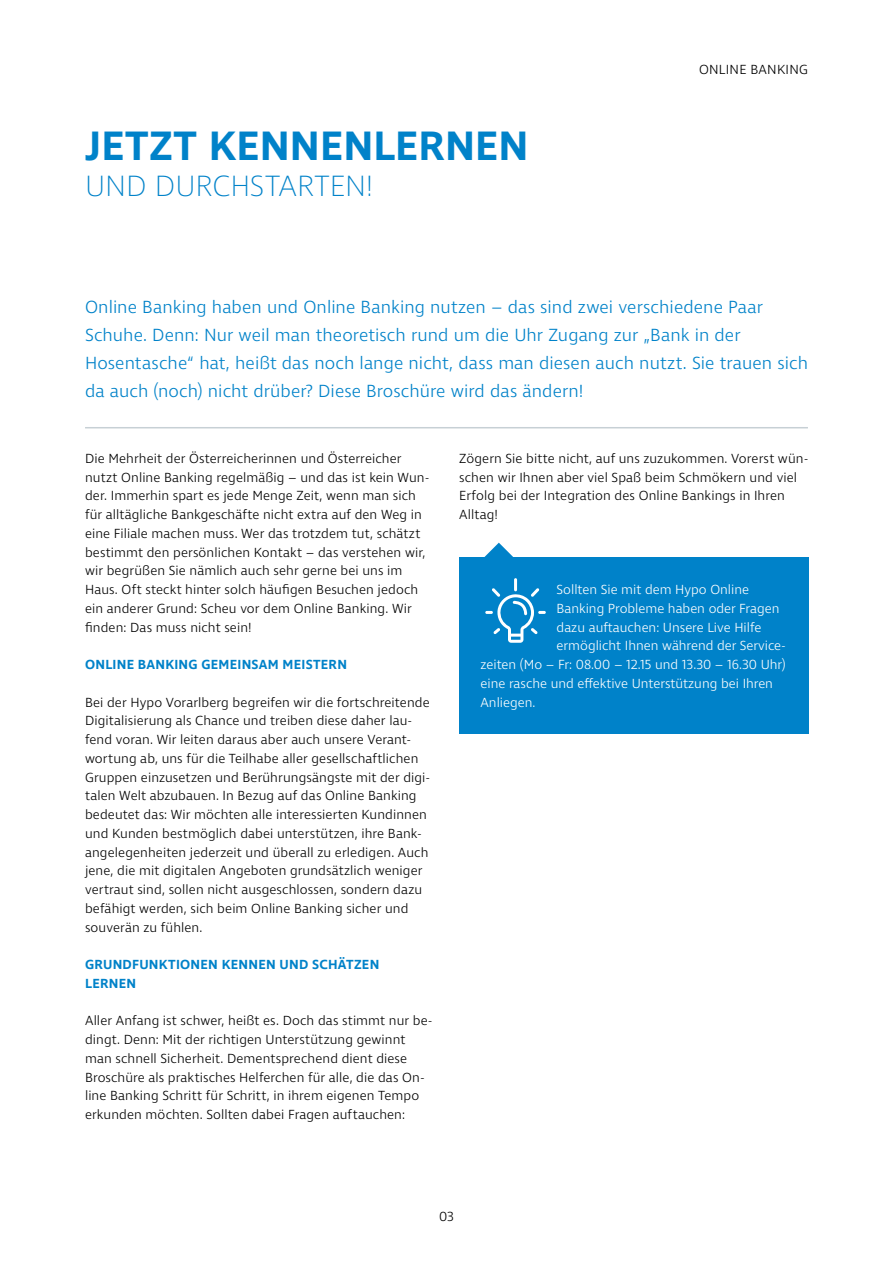
<style>
.page{position:relative;width:893px;height:1263px;background:#fff}
.page>*{position:absolute;margin:0;border:0;box-sizing:border-box;transform-origin:0 0}
.t1{font:600 42px "Ingra";letter-spacing:.005em;color:#0082c9}
.t2{font:200 30px "Ingra";letter-spacing:-.005em;color:#0082c9}
.t3{font:300 18px/28px "Ingra";letter-spacing:.005em;color:#0082c9}
.t4{font:300 13.5px/18.8px "Ingra";letter-spacing:.01em;color:#000}
.t5{font:300 13.5px "Ingra";color:#fff}
.t6{font:600 13.5px/18.8px "Ingra";letter-spacing:.02em;color:#0082c9}
</style>
<div class="page">
<hr style="left:85px;top:427px;width:723px;height:1px;background:#c7d0d5">
<div style="left:459px;top:557px;width:349px;height:176px;background:#0082c9"></div>
<svg style="left:484px;top:543px;width:62px;height:100px"></svg>
<h1 class="t1" style="left:85px;top:119px;width:445px">JETZT KENNENLERNEN</h1>
<h2 class="t2" style="left:85px;top:167px;width:290px">UND DURCHSTARTEN!</h2>
<p class="t4" style="left:699px;top:61px;width:110px">ONLINE BANKING</p>
<p class="t3" style="left:85px;top:294px;width:724px">Online Banking haben und Online Banking nutzen – das sind zwei verschiedene Paar Schuhe. Denn: Nur weil man theoretisch rund um die Uhr Zugang zur „Bank in der Hosentasche“ hat, heißt das noch lange nicht, dass man diesen auch nutzt. Sie trauen sich da auch (noch) nicht drüber? Diese Broschüre wird das ändern!</p>
<p class="t4" style="left:85px;top:450px;width:346px">Die Mehrheit der Österreicherinnen und Österreicher nutzt Online Banking regelmäßig – und das ist kein Wun&shy;der. Immerhin spart es jede Menge Zeit, wenn man sich für alltägliche Bankgeschäfte nicht extra auf den Weg in eine Filiale machen muss. Wer das trotzdem tut, schätzt bestimmt den persönlichen Kontakt – das verstehen wir, wir begrüßen Sie nämlich auch sehr gerne bei uns im Haus. Oft steckt hinter solch häufigen Besuchen jedoch ein anderer Grund: Scheu vor dem Online Banking. Wir finden: Das muss nicht sein!</p>
<p class="t6" style="left:85px;top:656px;width:263px">ONLINE BANKING GEMEINSAM MEISTERN</p>
<p class="t4" style="left:85px;top:693px;width:347px">Bei der Hypo Vorarlberg begreifen wir die fortschreitende Digitalisierung als Chance und treiben diese daher lau&shy;fend voran. Wir leiten daraus aber auch unsere Verant&shy;wortung ab, uns für die Teilhabe aller gesellschaftlichen Gruppen einzusetzen und Berührungsängste mit der digi&shy;talen Welt abzubauen. In Bezug auf das Online Banking bedeutet das: Wir möchten alle interessierten Kundinnen und Kunden bestmöglich dabei unterstützen, ihre Bank&shy;angelegenheiten jederzeit und überall zu erledigen. Auch jene, die mit digitalen Angeboten grundsätzlich weniger vertraut sind, sollen nicht ausgeschlossen, sondern dazu befähigt werden, sich beim Online Banking sicher und souverän zu fühlen.</p>
<p class="t6" style="left:85px;top:956px;width:296px">GRUNDFUNKTIONEN KENNEN UND SCHÄTZEN<br>LERNEN</p>
<p class="t4" style="left:85px;top:1012px;width:349px">Aller Anfang ist schwer, heißt es. Doch das stimmt nur be&shy;dingt. Denn: Mit der richtigen Unterstützung gewinnt man schnell Sicherheit. Dementsprechend dient diese Broschüre als praktisches Helferchen für alle, die das On&shy;line Banking Schritt für Schritt, in ihrem eigenen Tempo erkunden möchten. Sollten dabei Fragen auftauchen:</p>
<p class="t4" style="left:459px;top:450px;width:351px">Zögern Sie bitte nicht, auf uns zuzukommen. Vorerst wün&shy;schen wir Ihnen aber viel Spaß beim Schmökern und viel Erfolg bei der Integration des Online Bankings in Ihren Alltag!</p>
<p class="t5" style="left:557px;top:581px;width:194px">Sollten Sie mit dem Hypo Online</p>
<p class="t5" style="left:557px;top:600px;width:224px">Banking Probleme haben oder Fragen</p>
<p class="t5" style="left:557px;top:619px;width:206px">dazu auftauchen: Unsere Live Hilfe</p>
<p class="t5" style="left:557px;top:637px;width:231px">ermöglicht Ihnen während der Service-</p>
<p class="t5" style="left:480px;top:656px;width:307px">zeiten (Mo – Fr: 08.00 – 12.15 und 13.30 – 16.30 Uhr)</p>
<p class="t5" style="left:480px;top:675px;width:294px">eine rasche und effektive Unterstützung bei Ihren</p>
<p class="t5" style="left:480px;top:694px;width:56px">Anliegen.</p>
<p class="t4" style="left:439px;top:1207px;width:16px">03</p>
</div>
